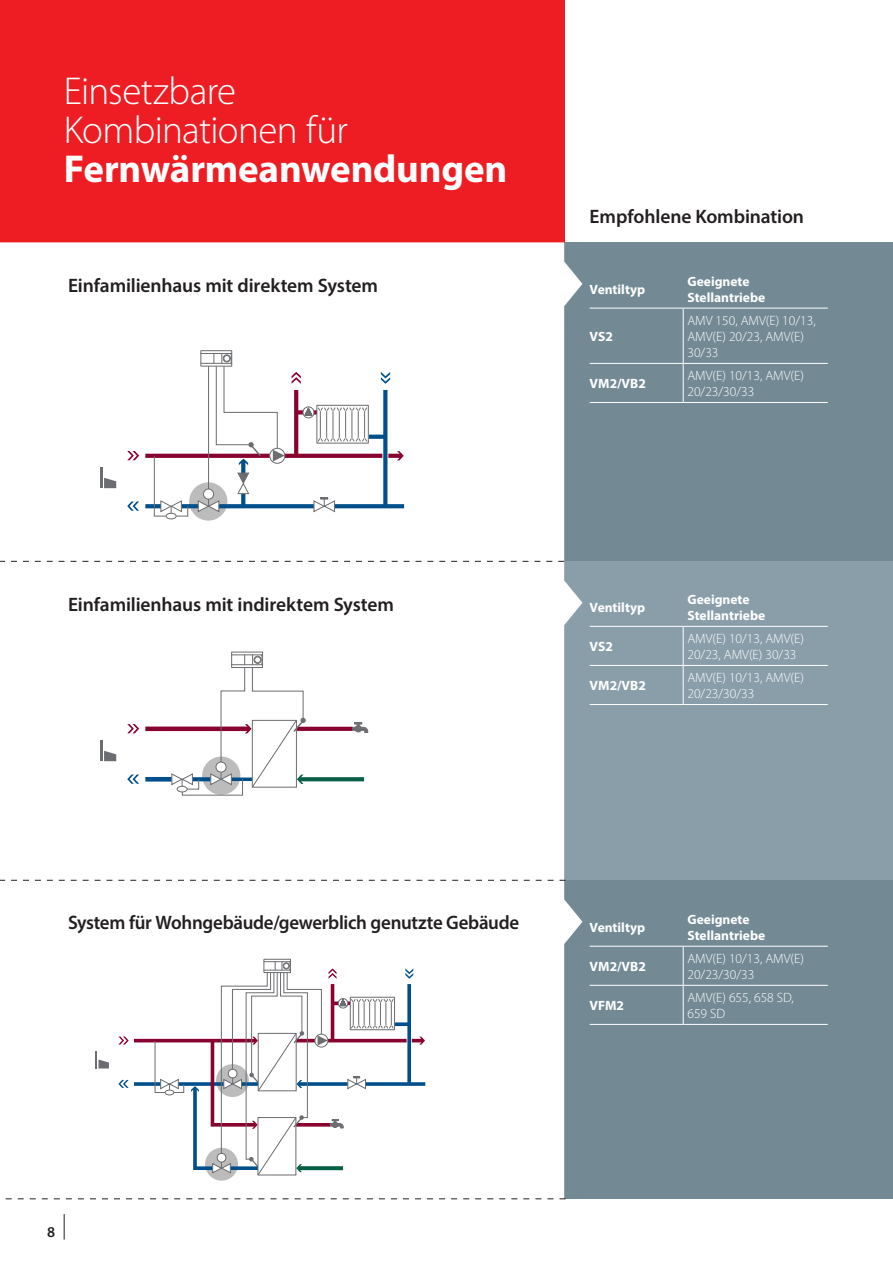
<style>
.page{position:relative;width:893px;height:1263px;background:#fff}
.page>*{position:absolute;margin:0;border:0;box-sizing:border-box;transform-origin:0 0}
.t1{font:300 39px/39px "Myriad Pro";letter-spacing:-.02em;color:#fff}
.t2{font:700 39px "Myriad Pro";letter-spacing:-.005em;color:#fff}
.t3{font:600 19.5px "Myriad Pro";letter-spacing:-.01em;color:#231f20}
.t4{font:600 15px "Myriad Pro";color:#231f20}
.t5{font:300 13.5px/16.2px "Myriad Pro";color:#fff}
.t6{font:700 13.5px/16.2px "Myriad Pro";color:#fff}
</style>
<div class="page">
<div style="left:564px;top:242px;width:329px;height:319px;background:#738a95"></div>
<div style="left:564px;top:561px;width:329px;height:319px;background:#8a9eaa"></div>
<div style="left:564px;top:880px;width:329px;height:319px;background:#738a95"></div>
<div style="left:0;top:0;width:564px;height:242px;background:#ee1d23"></div>
<hr style="left:683px;top:627px;width:1px;height:38px;background:#fff">
<hr style="left:590px;top:704px;width:93px;height:1px;background:#fff">
<hr style="left:683px;top:704px;width:145px;height:1px;background:#fff">
<hr style="left:683px;top:666px;width:1px;height:38px;background:#fff">
<hr style="left:590px;top:626px;width:93px;height:1px;background:#fff">
<hr style="left:683px;top:626px;width:145px;height:1px;background:#fff">
<hr style="left:590px;top:665px;width:93px;height:1px;background:#fff">
<hr style="left:683px;top:665px;width:145px;height:1px;background:#fff">
<hr style="left:683px;top:308px;width:1px;height:55px;background:#fff">
<hr style="left:590px;top:402px;width:93px;height:1px;background:#fff">
<hr style="left:683px;top:402px;width:145px;height:1px;background:#fff">
<hr style="left:683px;top:364px;width:1px;height:38px;background:#fff">
<hr style="left:590px;top:308px;width:93px;height:1px;background:#fff">
<hr style="left:683px;top:308px;width:145px;height:1px;background:#fff">
<hr style="left:590px;top:363px;width:93px;height:1px;background:#fff">
<hr style="left:683px;top:363px;width:145px;height:1px;background:#fff">
<hr style="left:683px;top:946px;width:1px;height:39px;background:#fff">
<hr style="left:590px;top:1024px;width:93px;height:1px;background:#fff">
<hr style="left:683px;top:1024px;width:145px;height:1px;background:#fff">
<hr style="left:683px;top:986px;width:1px;height:38px;background:#fff">
<hr style="left:590px;top:946px;width:93px;height:1px;background:#fff">
<hr style="left:683px;top:946px;width:145px;height:1px;background:#fff">
<hr style="left:590px;top:985px;width:93px;height:1px;background:#fff">
<hr style="left:683px;top:985px;width:145px;height:1px;background:#fff">
<svg style="left:0;top:242px;width:582px;height:956px"></svg>
<svg style="left:189px;top:482px;width:38px;height:39px"></svg>
<svg style="left:369px;top:435px;width:14px;height:4px"></svg>
<svg style="left:298px;top:410px;width:5px;height:4px"></svg>
<div style="left:316px;top:405px;width:53px;height:38px;border:1px solid #6c6d70"></div>
<div style="left:303px;top:407px;width:11px;height:11px;background:#747376;border-radius:50%"></div>
<div style="left:303px;top:406px;width:11px;height:12px;border:1px solid #6c6d70;border-radius:50%"></div>
<svg style="left:304px;top:407px;width:64px;height:35px"></svg>
<svg style="left:335px;top:504px;width:69px;height:4px"></svg>
<svg style="left:145px;top:504px;width:9px;height:4px"></svg>
<svg style="left:241px;top:465px;width:4px;height:7px"></svg>
<svg style="left:241px;top:494px;width:4px;height:10px"></svg>
<svg style="left:188px;top:504px;width:10px;height:4px"></svg>
<svg style="left:220px;top:504px;width:93px;height:4px"></svg>
<svg style="left:294px;top:390px;width:4px;height:64px"></svg>
<svg style="left:397px;top:451px;width:7px;height:9px"></svg>
<svg style="left:145px;top:454px;width:256px;height:4px"></svg>
<div style="left:203px;top:489px;width:11px;height:10px;background:#fff;border-radius:50%"></div>
<div style="left:203px;top:489px;width:11px;height:10px;border:1px solid #6c6d70;border-radius:50%"></div>
<svg style="left:198px;top:499px;width:22px;height:14px"></svg>
<svg style="left:382px;top:449px;width:6px;height:14px"></svg>
<svg style="left:383px;top:390px;width:4px;height:116px"></svg>
<svg style="left:313px;top:497px;width:22px;height:16px"></svg>
<div style="left:166px;top:513px;width:10px;height:6px;background:#fff;border-radius:50%"></div>
<div style="left:166px;top:513px;width:11px;height:6px;border:1px solid #6c6d70;border-radius:50%"></div>
<svg style="left:237px;top:472px;width:13px;height:22px"></svg>
<hr style="left:100px;top:468px;width:2px;height:20px;background:#6c6d70">
<svg style="left:104px;top:478px;width:12px;height:10px"></svg>
<svg style="left:127px;top:451px;width:12px;height:9px"></svg>
<svg style="left:127px;top:501px;width:12px;height:10px"></svg>
<svg style="left:381px;top:372px;width:9px;height:12px"></svg>
<svg style="left:292px;top:372px;width:9px;height:12px"></svg>
<svg style="left:154px;top:456px;width:34px;height:60px"></svg>
<hr style="left:208px;top:366px;width:1px;height:123px;background:#6c6d70">
<div style="left:201px;top:351px;width:31px;height:15px;background:#fff"></div>
<div style="left:200px;top:350px;width:32px;height:16px;border:1px solid #6c6d70"></div>
<hr style="left:201px;top:353px;width:31px;height:1px;background:#6c6d70">
<hr style="left:201px;top:363px;width:31px;height:1px;background:#6c6d70">
<svg style="left:214px;top:353px;width:71px;height:112px"></svg>
<div style="left:224px;top:355px;width:6px;height:7px;border:1px solid #6c6d70;border-radius:50%"></div>
<svg style="left:306px;top:777px;width:58px;height:4px"></svg>
<hr style="left:145px;top:777px;width:27px;height:4px;background:#004f8a">
<div style="left:145px;top:726px;width:104px;height:5px;background:#88032d"></div>
<svg style="left:351px;top:722px;width:17px;height:11px"></svg>
<svg style="left:306px;top:727px;width:46px;height:4px"></svg>
<hr style="left:100px;top:741px;width:2px;height:20px;background:#6c6d70">
<svg style="left:104px;top:751px;width:12px;height:10px"></svg>
<svg style="left:127px;top:724px;width:12px;height:9px"></svg>
<svg style="left:127px;top:774px;width:12px;height:10px"></svg>
<div style="left:231px;top:652px;width:32px;height:16px;border:1px solid #6c6d70"></div>
<svg style="left:171px;top:654px;width:135px;height:141px"></svg>
<svg style="left:205px;top:1148px;width:33px;height:33px"></svg>
<svg style="left:395px;top:1022px;width:12px;height:4px"></svg>
<div style="left:350px;top:997px;width:45px;height:33px;border:1px solid #6c6d70"></div>
<svg style="left:394px;top:1082px;width:31px;height:4px"></svg>
<svg style="left:134px;top:1082px;width:21px;height:4px"></svg>
<svg style="left:184px;top:1082px;width:7px;height:4px"></svg>
<hr style="left:134px;top:1039px;width:122px;height:3px;background:#88032d">
<svg style="left:419px;top:1037px;width:6px;height:8px"></svg>
<hr style="left:291px;top:1039px;width:132px;height:3px;background:#88032d">
<svg style="left:411px;top:1035px;width:1px;height:12px"></svg>
<svg style="left:407px;top:984px;width:4px;height:100px"></svg>
<div style="left:165px;top:1090px;width:9px;height:5px;border:1px solid #6c6d70;border-radius:50%"></div>
<svg style="left:95px;top:1051px;width:14px;height:17px"></svg>
<svg style="left:118px;top:1036px;width:11px;height:8px"></svg>
<svg style="left:118px;top:1080px;width:11px;height:8px"></svg>
<svg style="left:405px;top:968px;width:8px;height:11px"></svg>
<div style="left:264px;top:959px;width:27px;height:14px;border:1px solid #6c6d70"></div>
<svg style="left:191px;top:961px;width:203px;height:215px"></svg>
<svg style="left:155px;top:1041px;width:29px;height:52px"></svg>
<svg style="left:0;top:561px;width:564px;height:1px"></svg>
<svg style="left:0;top:880px;width:566px;height:1px"></svg>
<svg style="left:5px;top:1198px;width:561px;height:1px"></svg>
<svg style="left:64px;top:1214px;width:1px;height:25px"></svg>
<h1 class="t1" style="left:64px;top:71px;width:286px">Einsetzbare<br>Kombinationen für</h1>
<h1 class="t2" style="left:64px;top:143px;width:445px">Fernwärmeanwendungen</h1>
<h2 class="t3" style="left:68px;top:273px;width:312px">Einfamilienhaus mit direktem System</h2>
<h2 class="t3" style="left:68px;top:592px;width:327px">Einfamilienhaus mit indirektem System</h2>
<h2 class="t3" style="left:590px;top:204px;width:216px">Empfohlene Kombination</h2>
<p class="t6" style="left:590px;top:281px;width:57px">Ventiltyp</p>
<p class="t6" style="left:687px;top:272px;width:79px">Geeignete<br>Stellantriebe</p>
<p class="t6" style="left:590px;top:328px;width:25px">VS2</p>
<p class="t5" style="left:687px;top:312px;width:130px">AMV 150, AMV(E) 10/13,<br>AMV(E) 20/23, AMV(E)<br>30/33</p>
<p class="t6" style="left:590px;top:375px;width:58px">VM2/VB2</p>
<p class="t5" style="left:687px;top:367px;width:118px">AMV(E) 10/13, AMV(E)<br>20/23/30/33</p>
<p class="t6" style="left:590px;top:599px;width:57px">Ventiltyp</p>
<p class="t6" style="left:687px;top:591px;width:79px">Geeignete<br>Stellantriebe</p>
<p class="t6" style="left:590px;top:638px;width:25px">VS2</p>
<p class="t5" style="left:687px;top:630px;width:118px">AMV(E) 10/13, AMV(E)<br>20/23, AMV(E) 30/33</p>
<p class="t6" style="left:590px;top:677px;width:58px">VM2/VB2</p>
<p class="t5" style="left:687px;top:669px;width:118px">AMV(E) 10/13, AMV(E)<br>20/23/30/33</p>
<h2 class="t3" style="left:68px;top:910px;width:453px">System für Wohngebäude/gewerblich genutzte Gebäude</h2>
<p class="t6" style="left:590px;top:919px;width:57px">Ventiltyp</p>
<p class="t6" style="left:687px;top:910px;width:79px">Geeignete<br>Stellantriebe</p>
<p class="t6" style="left:590px;top:958px;width:58px">VM2/VB2</p>
<p class="t5" style="left:687px;top:950px;width:118px">AMV(E) 10/13, AMV(E)<br>20/23/30/33</p>
<p class="t6" style="left:590px;top:997px;width:36px">VFM2</p>
<p class="t5" style="left:687px;top:989px;width:108px">AMV(E) 655, 658 SD,<br>659 SD</p>
<p class="t4" style="left:47px;top:1223px;width:10px">8</p>
</div>
